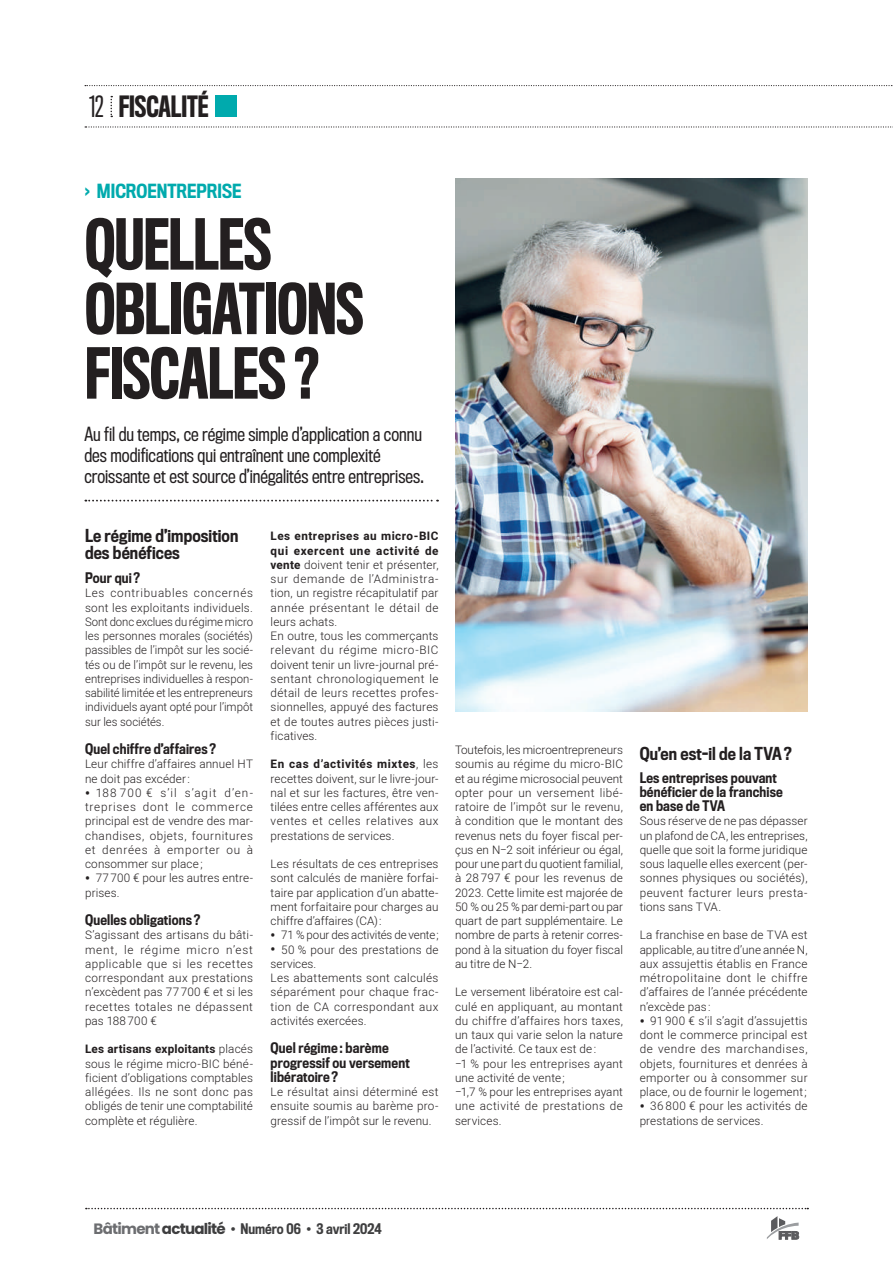
<style>
.page{position:relative;width:893px;height:1263px;background:#fff}
.page>*{position:absolute;margin:0;border:0;box-sizing:border-box;transform-origin:0 0}
.t1{font:500 64.5px/64.5px "Titling Gothic FB Comp";letter-spacing:-.01em;color:#231f20}
.t2{font:500 27px "Titling Gothic FB Comp";letter-spacing:-.005em;color:#231f20}
.t3{font:18px/21px "Titling Gothic FB Cond";color:#231f20}
.t4{font:500 18px "Titling Gothic FB Cond";color:#00aaad}
.t5{font:500 16.5px/16.5px "Titling Gothic FB Cond";letter-spacing:.005em;color:#231f20}
.t6{font:500 13.5px/14.2px "Titling Gothic FB Cond";letter-spacing:.015em;color:#231f20}
.t7{font:500 13.5px "Titling Gothic FB Cond";color:#3e3e3f}
.t8{font:300 11.7px/14.2px "Heebo";letter-spacing:.015em;color:#231f20;text-align:justify}
.t9{font:300 11.7px "Heebo";letter-spacing:-.005em;color:#231f20}
.s1{font-weight:400}
.s2{font-weight:700;font-size:13.5px}
.s3{font-weight:700}
.s4{font-family:"Poppins";font-weight:700;font-size:15px;color:#6c6d70}
.s5{font-family:"Poppins";font-weight:700;font-size:15px}
.s6{font-family:"Poppins";font-weight:400;font-size:15px}
</style>
<div class="page">
<svg style="left:86px;top:1208px;width:722px;height:1px"></svg>
<svg style="left:767px;top:1216px;width:32px;height:23px"></svg>
<svg style="left:85px;top:126px;width:808px;height:2px"></svg>
<svg style="left:85px;top:85px;width:808px;height:1px"></svg>
<svg style="left:110px;top:96px;width:2px;height:21px"></svg>
<div style="left:215px;top:96px;width:22px;height:21px;background:#00aaad"></div>
<svg style="left:85px;top:500px;width:353px;height:1px"></svg>
<img style="left:455px;top:179px;width:353px;height:532px">
<h2 class="t2" style="left:89px;top:91px;width:121px"><span class="s1">12</span> FISCALITÉ</h2>
<h3 class="t4" style="left:85px;top:181px;width:158px">› MICROENTREPRISE</h3>
<h1 class="t1" style="left:85px;top:214px;width:280px">QUELLES<br>OBLIGATIONS<br>FISCALES ?</h1>
<h3 class="t3" style="left:84px;top:424px;width:341px">Au fil du temps, ce régime simple d’application a connu des modifications qui entraînent une complexité croissante et est source d’inégalités entre entreprises.</h3>
<h3 class="t5" style="left:85px;top:528px;width:155px">Le régime d’imposition des bénéfices</h3>
<p class="t6" style="left:85px;top:571px;width:57px">Pour qui?</p>
<p class="t8" style="left:85px;top:586px;width:169px">Les contribuables concernés sont les exploitants individuels.<br>Sont donc exclues du régime micro les personnes morales (sociétés) passibles de l’impôt sur les socié&shy;tés ou de l’impôt sur le revenu, les entreprises individuelles à respon&shy;sabilité limitée et les entrepreneurs individuels ayant opté pour l’impôt sur les sociétés.</p>
<p class="t6" style="left:85px;top:742px;width:132px">Quel chiffre d’affaires ?</p>
<p class="t8" style="left:85px;top:757px;width:169px">Leur chiffre d’affaires annuel HT ne doit pas excéder:</p>
<p class="t8" style="left:85px;top:785px;width:169px"><span class="s2">•</span> 188 700 € s’il s’agit d’en&shy;treprises dont le commerce principal est de vendre des mar&shy;chandises, objets, fournitures et denrées à emporter ou à consommer sur place;</p>
<p class="t8" style="left:85px;top:871px;width:169px"><span class="s2">•</span> 77700 € pour les autres entre&shy;prises.</p>
<p class="t6" style="left:85px;top:913px;width:117px">Quelles obligations ?</p>
<p class="t8" style="left:85px;top:928px;width:169px">S’agissant des artisans du bâti&shy;ment, le régime micro n’est applicable que si les recettes correspondant aux prestations n’excèdent pas 77700 € et si les recettes totales ne dépassent pas 188700 €</p>
<p class="t8" style="left:85px;top:1042px;width:169px"><span class="s3">Les artisans exploitants</span> placés sous le régime micro-BIC béné&shy;ficient d’obligations comptables allégées. Ils ne sont donc pas obligés de tenir une comptabilité complète et régulière.</p>
<p class="t8" style="left:271px;top:529px;width:169px;text-align:left"><span class="s3">Les entreprises au micro-BIC qui exercent une activité de vente</span> doivent tenir et présenter, sur demande de l’Administra&shy;tion, un registre récapitulatif par année présentant le détail de leurs achats.<br>En outre, tous les commerçants relevant du régime micro-BIC doivent tenir un livre-journal pré&shy;sentant chronologiquement le détail de leurs recettes profes&shy;sionnelles, appuyé des factures et de toutes autres pièces justi&shy;ficatives.</p>
<p class="t8" style="left:271px;top:757px;width:169px"><span class="s3">En cas d’activités mixtes</span>, les recettes doivent, sur le livre-jour&shy;nal et sur les factures, être ven&shy;tilées entre celles afférentes aux ventes et celles relatives aux prestations de services.</p>
<p class="t8" style="left:271px;top:857px;width:169px">Les résultats de ces entreprises sont calculés de manière forfai&shy;taire par application d’un abatte&shy;ment forfaitaire pour charges au chiffre d’affaires (CA):</p>
<p class="t9" style="left:271px;top:927px;width:169px"><span class="s2">•</span> 71 % pour des activités de vente;</p>
<p class="t8" style="left:271px;top:942px;width:169px;text-align:left"><span class="s2">•</span> 50 % pour des prestations de services.<br>Les abattements sont calculés séparément pour chaque frac&shy;tion de CA correspondant aux activités exercées.</p>
<p class="t6" style="left:271px;top:1041px;width:141px">Quel régime : barème progressif ou versement libératoire ?</p>
<p class="t8" style="left:271px;top:1085px;width:169px">Le résultat ainsi déterminé est ensuite soumis au barème pro&shy;gressif de l’impôt sur le revenu.</p>
<p class="t8" style="left:455px;top:743px;width:169px">Toutefois, les microentrepreneurs soumis au régime du micro-BIC et au régime microsocial peuvent opter pour un versement libé&shy;ratoire de l’impôt sur le revenu, à condition que le montant des revenus nets du foyer fiscal per&shy;çus en N−2 soit inférieur ou égal, pour une part du quotient familial, à 28 797 € pour les revenus de 2023. Cette limite est majorée de 50 % ou 25 % par demi-part ou par quart de part supplémentaire. Le nombre de parts à retenir corres&shy;pond à la situation du foyer fiscal au titre de N−2.</p>
<p class="t8" style="left:455px;top:985px;width:169px;text-align:left">Le versement libératoire est cal&shy;culé en appliquant, au montant du chiffre d’affaires hors taxes, un taux qui varie selon la nature de l’activité. Ce taux est de:<br>−1 % pour les entreprises ayant une activité de vente;<br>−1,7 % pour les entreprises ayant une activité de prestations de services.</p>
<h3 class="t5" style="left:640px;top:746px;width:154px">Qu’en est-il de la TVA?</h3>
<p class="t6" style="left:640px;top:771px;width:145px">Les entreprises pouvant bénéficier de la franchise en base de TVA</p>
<p class="t8" style="left:640px;top:814px;width:169px">Sous réserve de ne pas dépasser un plafond de CA, les entreprises, quelle que soit la forme juridique sous laquelle elles exercent (per&shy;sonnes physiques ou sociétés), peuvent facturer leurs presta&shy;tions sans TVA.</p>
<p class="t8" style="left:640px;top:928px;width:169px">La franchise en base de TVA est applicable, au titre d’une année N, aux assujettis établis en France métropolitaine dont le chiffre d’affaires de l’année précédente n’excède pas:</p>
<p class="t8" style="left:640px;top:1013px;width:169px"><span class="s2">•</span> 91 900 € s’il s’agit d’assujettis dont le commerce principal est de vendre des marchandises, objets, fournitures et denrées à emporter ou à consommer sur place, ou de fournir le logement;</p>
<p class="t8" style="left:640px;top:1099px;width:169px"><span class="s2">•</span> 36 800 € pour les activités de prestations de services.</p>
<p class="t7" style="left:94px;top:1220px;width:289px"><span class="s4">Bâtiment</span> <span class="s5">actualité</span> <span class="s6">•</span> Numéro 06 <span class="s6">•</span> 3 avril 2024</p>
</div>
